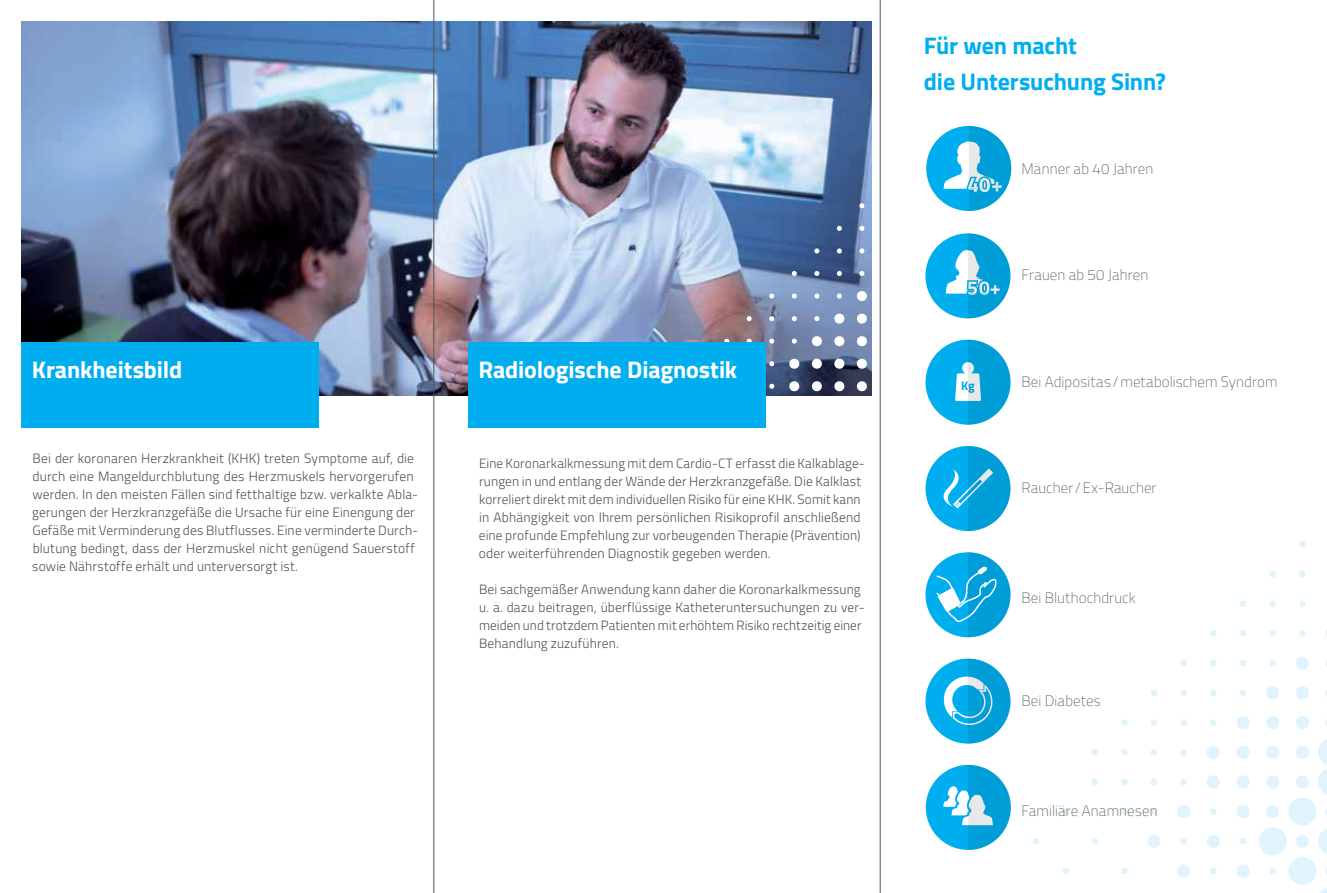
<style>
.page{position:relative;width:1327px;height:893px;background:#fff}
.page>*{position:absolute;margin:0;border:0;box-sizing:border-box;transform-origin:0 0}
.t1{font:700 24px "Titillium";letter-spacing:-.005em;color:#fff}
.t2{font:700 24px/36px "Titillium";letter-spacing:-.005em;color:#00aeef}
.t3{font:100 15px "Titillium";letter-spacing:.01em;color:#505353}
.t4{font:300 13.5px/18px "Titillium";letter-spacing:.01em;color:#505353}
</style>
<div class="page">
<svg style="left:1299px;top:541px;width:7px;height:7px"></svg>
<svg style="left:1299px;top:571px;width:7px;height:6px"></svg>
<svg style="left:1269px;top:571px;width:7px;height:6px"></svg>
<svg style="left:1269px;top:600px;width:7px;height:7px"></svg>
<svg style="left:1299px;top:600px;width:7px;height:7px"></svg>
<svg style="left:1240px;top:600px;width:6px;height:7px"></svg>
<svg style="left:1299px;top:630px;width:7px;height:7px"></svg>
<svg style="left:1240px;top:630px;width:6px;height:7px"></svg>
<svg style="left:1269px;top:630px;width:7px;height:7px"></svg>
<svg style="left:1210px;top:630px;width:7px;height:7px"></svg>
<svg style="left:1269px;top:660px;width:7px;height:7px"></svg>
<svg style="left:1210px;top:660px;width:7px;height:7px"></svg>
<svg style="left:1240px;top:660px;width:6px;height:7px"></svg>
<svg style="left:1180px;top:660px;width:7px;height:7px"></svg>
<svg style="left:1296px;top:656px;width:13px;height:14px"></svg>
<svg style="left:1240px;top:689px;width:6px;height:7px"></svg>
<svg style="left:1180px;top:689px;width:7px;height:7px"></svg>
<svg style="left:1296px;top:686px;width:13px;height:14px"></svg>
<svg style="left:1266px;top:686px;width:13px;height:14px"></svg>
<svg style="left:1210px;top:689px;width:7px;height:7px"></svg>
<svg style="left:1151px;top:689px;width:6px;height:7px"></svg>
<svg style="left:1210px;top:719px;width:7px;height:7px"></svg>
<svg style="left:1151px;top:719px;width:6px;height:7px"></svg>
<svg style="left:1266px;top:716px;width:13px;height:13px"></svg>
<svg style="left:1296px;top:716px;width:13px;height:13px"></svg>
<svg style="left:1236px;top:716px;width:14px;height:13px"></svg>
<svg style="left:1180px;top:719px;width:7px;height:7px"></svg>
<svg style="left:1121px;top:719px;width:7px;height:7px"></svg>
<svg style="left:1180px;top:749px;width:7px;height:7px"></svg>
<svg style="left:1121px;top:749px;width:7px;height:7px"></svg>
<svg style="left:1236px;top:746px;width:14px;height:13px"></svg>
<svg style="left:1207px;top:746px;width:13px;height:13px"></svg>
<svg style="left:1151px;top:749px;width:6px;height:7px"></svg>
<svg style="left:1091px;top:749px;width:7px;height:7px"></svg>
<svg style="left:1207px;top:775px;width:13px;height:14px"></svg>
<svg style="left:1151px;top:779px;width:6px;height:6px"></svg>
<svg style="left:1091px;top:779px;width:7px;height:6px"></svg>
<svg style="left:1236px;top:775px;width:14px;height:14px"></svg>
<svg style="left:1180px;top:779px;width:7px;height:6px"></svg>
<svg style="left:1121px;top:779px;width:7px;height:6px"></svg>
<svg style="left:1177px;top:864px;width:13px;height:14px"></svg>
<svg style="left:1236px;top:864px;width:14px;height:14px"></svg>
<svg style="left:1121px;top:868px;width:7px;height:6px"></svg>
<svg style="left:1062px;top:868px;width:7px;height:6px"></svg>
<svg style="left:1210px;top:868px;width:7px;height:6px"></svg>
<svg style="left:1207px;top:835px;width:13px;height:13px"></svg>
<svg style="left:1147px;top:835px;width:14px;height:13px"></svg>
<svg style="left:1091px;top:838px;width:7px;height:7px"></svg>
<svg style="left:1033px;top:838px;width:6px;height:7px"></svg>
<svg style="left:1180px;top:838px;width:7px;height:7px"></svg>
<svg style="left:1240px;top:838px;width:6px;height:7px"></svg>
<svg style="left:1236px;top:805px;width:14px;height:13px"></svg>
<svg style="left:1177px;top:805px;width:13px;height:13px"></svg>
<svg style="left:1121px;top:808px;width:7px;height:7px"></svg>
<svg style="left:1062px;top:808px;width:7px;height:7px"></svg>
<svg style="left:1259px;top:739px;width:68px;height:154px"></svg>
<svg style="left:1210px;top:808px;width:7px;height:7px"></svg>
<svg style="left:1151px;top:808px;width:6px;height:7px"></svg>
<img style="left:21px;top:21px;width:851px;height:374px">
<svg style="left:859px;top:203px;width:5px;height:6px"></svg>
<svg style="left:859px;top:226px;width:5px;height:5px"></svg>
<svg style="left:836px;top:226px;width:6px;height:5px"></svg>
<svg style="left:836px;top:248px;width:6px;height:6px"></svg>
<svg style="left:859px;top:248px;width:5px;height:6px"></svg>
<svg style="left:814px;top:248px;width:5px;height:6px"></svg>
<svg style="left:859px;top:271px;width:5px;height:5px"></svg>
<svg style="left:814px;top:271px;width:5px;height:5px"></svg>
<svg style="left:836px;top:271px;width:6px;height:5px"></svg>
<svg style="left:791px;top:271px;width:6px;height:5px"></svg>
<svg style="left:836px;top:293px;width:6px;height:6px"></svg>
<svg style="left:791px;top:293px;width:6px;height:6px"></svg>
<svg style="left:814px;top:293px;width:5px;height:6px"></svg>
<svg style="left:769px;top:293px;width:5px;height:6px"></svg>
<svg style="left:856px;top:291px;width:11px;height:11px"></svg>
<svg style="left:814px;top:316px;width:5px;height:5px"></svg>
<svg style="left:769px;top:316px;width:5px;height:5px"></svg>
<svg style="left:856px;top:313px;width:11px;height:11px"></svg>
<svg style="left:834px;top:313px;width:11px;height:11px"></svg>
<svg style="left:791px;top:316px;width:6px;height:5px"></svg>
<svg style="left:746px;top:316px;width:6px;height:5px"></svg>
<svg style="left:791px;top:338px;width:6px;height:6px"></svg>
<svg style="left:746px;top:338px;width:6px;height:4px"></svg>
<svg style="left:834px;top:336px;width:11px;height:11px"></svg>
<svg style="left:856px;top:336px;width:11px;height:11px"></svg>
<svg style="left:811px;top:336px;width:11px;height:11px"></svg>
<svg style="left:769px;top:338px;width:5px;height:6px"></svg>
<svg style="left:724px;top:338px;width:5px;height:4px"></svg>
<svg style="left:856px;top:358px;width:11px;height:11px"></svg>
<svg style="left:769px;top:361px;width:5px;height:5px"></svg>
<svg style="left:811px;top:358px;width:11px;height:11px"></svg>
<svg style="left:834px;top:358px;width:11px;height:11px"></svg>
<svg style="left:789px;top:358px;width:11px;height:11px"></svg>
<svg style="left:789px;top:381px;width:11px;height:11px"></svg>
<svg style="left:811px;top:381px;width:11px;height:11px"></svg>
<svg style="left:769px;top:383px;width:5px;height:6px"></svg>
<svg style="left:834px;top:381px;width:38px;height:15px"></svg>
<div style="left:925px;top:446px;width:85px;height:85px;background:#00aeef;border-radius:50%"></div>
<svg style="left:935px;top:446px;width:75px;height:85px"></svg>
<div style="left:925px;top:659px;width:85px;height:85px;background:#00aeef;border-radius:50%"></div>
<svg style="left:942px;top:659px;width:68px;height:85px"></svg>
<div style="left:925px;top:552px;width:85px;height:85px;background:#00aeef;border-radius:50%"></div>
<svg style="left:936px;top:552px;width:74px;height:85px"></svg>
<div style="left:926px;top:765px;width:84px;height:85px;background:#00aeef;border-radius:50%"></div>
<svg style="left:943px;top:765px;width:67px;height:85px"></svg>
<div style="left:925px;top:340px;width:85px;height:85px;background:#00aeef;border-radius:50%"></div>
<svg style="left:955px;top:340px;width:55px;height:85px"></svg>
<div style="left:925px;top:233px;width:85px;height:85px;background:#00aeef;border-radius:50%"></div>
<svg style="left:946px;top:233px;width:64px;height:85px"></svg>
<div style="left:926px;top:126px;width:85px;height:85px;background:#00aeef;border-radius:50%"></div>
<svg style="left:943px;top:126px;width:68px;height:85px"></svg>
<div style="left:468px;top:342px;width:297px;height:85px;background:#00aeef"></div>
<div style="left:21px;top:342px;width:298px;height:85px;background:#00aeef"></div>
<hr style="left:433px;top:0;width:1px;height:893px;background:#505353">
<hr style="left:880px;top:0;width:1px;height:893px;background:#505353">
<h1 class="t1" style="left:32px;top:351px;width:152px">Krankheitsbild</h1>
<h1 class="t1" style="left:478px;top:351px;width:260px">Radiologische Diagnostik</h1>
<p class="t4" style="left:32px;top:449px;width:388px">Bei der koronaren Herzkrankheit (KHK) treten Symptome auf, die durch eine Mangeldurchblutung des Herzmuskels hervorgerufen werden. In den meisten Fällen sind fetthaltige bzw. verkalkte Abla&shy;gerungen der Herzkranzgefäße die Ursache für eine Einengung der Gefäße mit Verminderung des Blutflusses. Eine verminderte Durch&shy;blutung bedingt, dass der Herzmuskel nicht genügend Sauerstoff sowie Nährstoffe erhält und unterversorgt ist.</p>
<p class="t4" style="left:479px;top:454px;width:387px">Eine Koronarkalkmessung mit dem Cardio-CT erfasst die Kalkablage&shy;rungen in und entlang der Wände der Herzkranzgefäße. Die Kalklast korreliert direkt mit dem individuellen Risiko für eine KHK. Somit kann in Abhängigkeit von Ihrem persönlichen Risikoprofil anschließend eine profunde Empfehlung zur vorbeugenden Therapie (Prävention) oder weiterführenden Diagnostik gegeben werden.</p>
<p class="t4" style="left:479px;top:580px;width:387px">Bei sachgemäßer Anwendung kann daher die Koronarkalkmessung u. a. dazu beitragen, überflüssige Katheteruntersuchungen zu ver&shy;meiden und trotzdem Patienten mit erhöhtem Risiko rechtzeitig einer Behandlung zuzuführen.</p>
<h1 class="t2" style="left:924px;top:26px;width:243px">Für wen macht<br>die Untersuchung Sinn?</h1>
<p class="t3" style="left:1021px;top:158px;width:133px">Männer ab 40 Jahren</p>
<p class="t3" style="left:1021px;top:264px;width:128px">Frauen ab 50 Jahren</p>
<p class="t3" style="left:1021px;top:371px;width:258px">Bei Adipositas /metabolischem Syndrom</p>
<p class="t3" style="left:1021px;top:477px;width:137px">Raucher/Ex-Raucher</p>
<p class="t3" style="left:1021px;top:587px;width:116px">Bei Bluthochdruck</p>
<p class="t3" style="left:1021px;top:690px;width:81px">Bei Diabetes</p>
<p class="t3" style="left:1021px;top:800px;width:138px">Familiäre Anamnesen</p>
</div>
